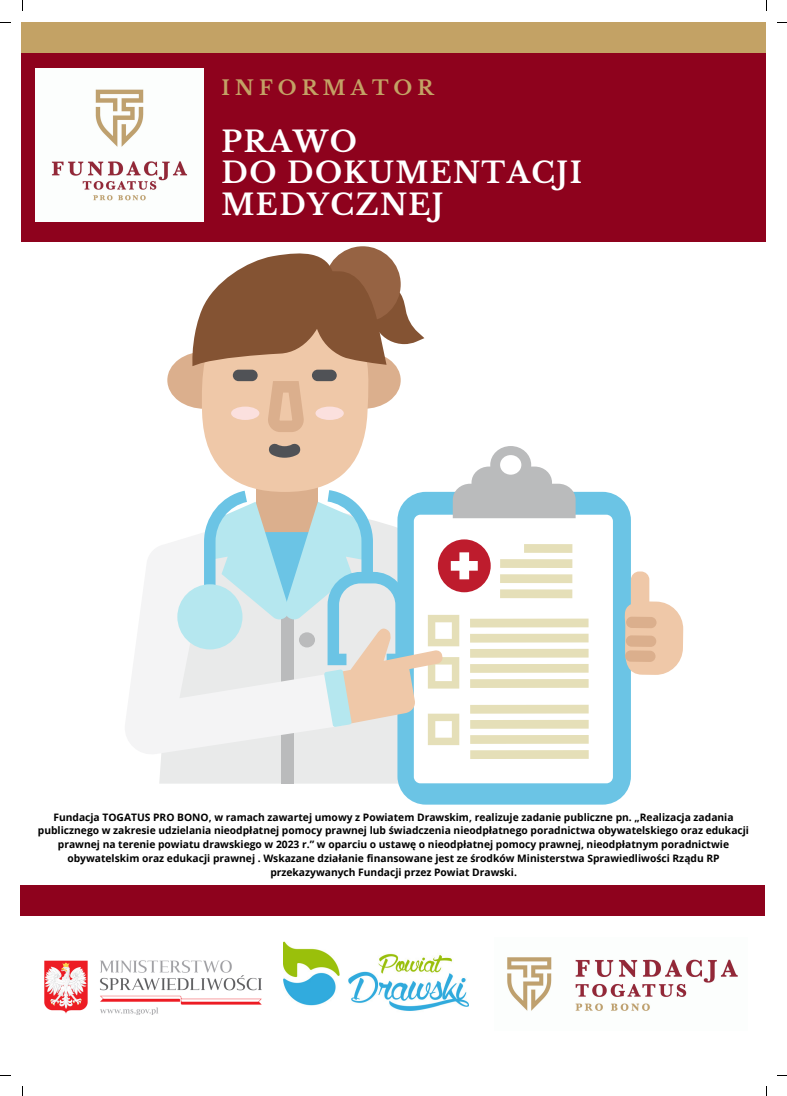
<style>
.page{position:relative;width:787px;height:1096px;background:#fff}
.page>*{position:absolute;margin:0;border:0;box-sizing:border-box;transform-origin:0 0}
.t1{font:700 28.75px/31.9px "Libre Baskerville";letter-spacing:.05em;color:#fff}
.t2{font:700 20px "Libre Baskerville";letter-spacing:.25em;color:#c3a265}
.t3{font:700 10.25px/13.8px "Open Sans";color:#000;text-align:center}
</style>
<div class="page">
<div style="left:22px;top:53px;width:744px;height:188px;background:#8e021d"></div>
<div style="left:22px;top:23px;width:744px;height:30px;background:#c3a265"></div>
<div style="left:20px;top:885px;width:745px;height:29px;background:#8e021d"></div>
<img style="left:44px;top:960px;width:218px;height:55px">
<img style="left:507px;top:957px;width:231px;height:54px">
<img style="left:36px;top:69px;width:168px;height:153px">
<img style="left:284px;top:941px;width:185px;height:70px">
<div style="left:325px;top:246px;width:76px;height:76px;background:#966343;border-radius:50%"></div>
<div style="left:159px;top:745px;width:239px;height:38px;background:#e9eaea"></div>
<div style="left:281px;top:613px;width:12px;height:170px;background:#babbbc"></div>
<svg style="left:125px;top:544px;width:218px;height:212px;fill:#f4f4f5"></svg>
<div style="left:397px;top:492px;width:234px;height:312px;background:#6bc4e5;border-radius:28px"></div>
<div style="left:414px;top:514px;width:199px;height:269px;background:#fff;border-radius:7px"></div>
<div style="left:470px;top:618px;width:118px;height:9px;background:#e5dfb8"></div>
<div style="left:470px;top:633px;width:119px;height:9px;background:#e5dfb8"></div>
<div style="left:470px;top:648px;width:119px;height:9px;background:#e5dfb8"></div>
<div style="left:470px;top:664px;width:119px;height:8px;background:#e5dfb8"></div>
<div style="left:470px;top:679px;width:119px;height:9px;background:#e5dfb8"></div>
<div style="left:470px;top:704px;width:119px;height:9px;background:#e5dfb8"></div>
<div style="left:470px;top:719px;width:119px;height:9px;background:#e5dfb8"></div>
<div style="left:470px;top:735px;width:119px;height:8px;background:#e5dfb8"></div>
<div style="left:470px;top:750px;width:119px;height:9px;background:#e5dfb8"></div>
<svg style="left:167px;top:253px;width:409px;height:492px"></svg>
<svg style="left:624px;top:571px;width:59px;height:104px"></svg>
<p class="t2" style="left:222px;top:76px;width:214px">INFORMATOR</p>
<p class="t1" style="left:222px;top:125px;width:137px">PRAWO</p>
<p class="t1" style="left:222px;top:157px;width:362px">DO DOKUMENTACJI<br>MEDYCZNEJ</p>
<p class="t3" style="left:38px;top:809px;width:713px">Fundacja TOGATUS PRO BONO, w ramach zawartej umowy z Powiatem Drawskim, realizuje zadanie publiczne pn. „Realizacja zadania publicznego w zakresie udzielania nieodpłatnej pomocy prawnej lub świadczenia nieodpłatnego poradnictwa obywatelskiego oraz edukacji prawnej na terenie powiatu drawskiego w 2023 r.” w oparciu o ustawę o nieodpłatnej pomocy prawnej, nieodpłatnym poradnictwie obywatelskim oraz edukacji prawnej . Wskazane działanie finansowane jest ze środków Ministerstwa Sprawiedliwości Rządu RP przekazywanych Fundacji przez Powiat Drawski.</p>
</div>
